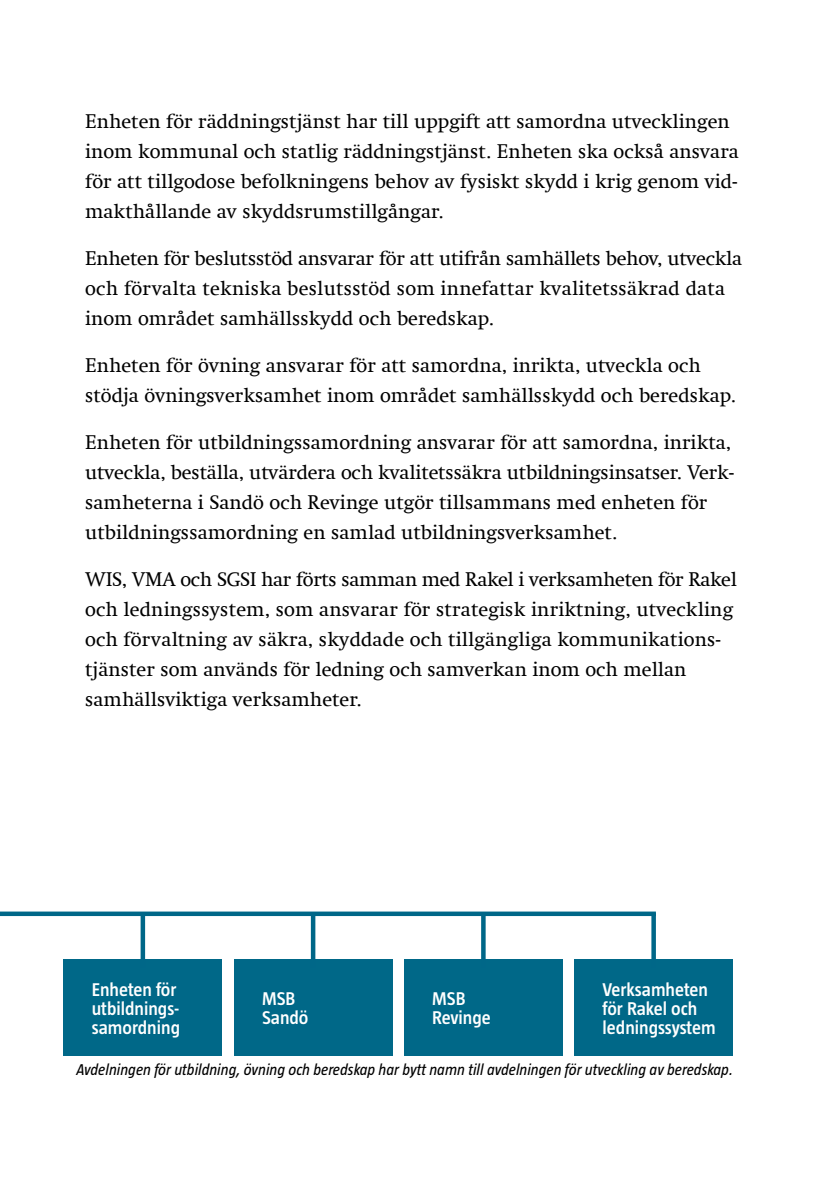
<style>
.page{position:relative;width:840px;height:1191px;background:#fff}
.page>*{position:absolute;margin:0;border:0;box-sizing:border-box;transform-origin:0 0}
.t1{font:20px/30px "Swift Com";color:#000}
.t2{font:600 19px/19px "Taz";color:#fff}
.t3{font:italic 16px "Taz";color:#000}
</style>
<div class="page">
<div style="left:63px;top:959px;width:159px;height:96px;background:#006888"></div>
<div style="left:233px;top:959px;width:159px;height:96px;background:#006888"></div>
<div style="left:403px;top:959px;width:159px;height:96px;background:#006888"></div>
<div style="left:574px;top:959px;width:158px;height:96px;background:#006888"></div>
<div style="left:140px;top:913px;width:5px;height:54px;background:#006788"></div>
<hr style="left:311px;top:913px;width:4px;height:54px;background:#006788">
<svg style="left:481px;top:916px;width:4px;height:43px"></svg>
<svg style="left:651px;top:916px;width:4px;height:43px"></svg>
<div style="left:0;top:911px;width:655px;height:5px;background:#006788"></div>
<p class="t1" style="left:85px;top:106px;width:655px">Enheten för räddningstjänst har till uppgift att samordna utvecklingen inom kommunal och statlig räddningstjänst. Enheten ska också ansvara för att tillgodose befolkningens behov av fysiskt skydd i krig genom vid&shy;makthållande av skyddsrumstillgångar.</p>
<p class="t1" style="left:85px;top:243px;width:658px">Enheten för beslutsstöd ansvarar för att utifrån samhällets behov, utveckla och förvalta tekniska beslutsstöd som innefattar kvalitetssäkrad data inom området samhällsskydd och beredskap.</p>
<p class="t1" style="left:85px;top:350px;width:652px">Enheten för övning ansvarar för att samordna, inrikta, utveckla och stödja övningsverksamhet inom området samhällsskydd och beredskap.</p>
<p class="t1" style="left:85px;top:427px;width:650px">Enheten för utbildningssamordning ansvarar för att samordna, inrikta, utveckla, beställa, utvärdera och kvalitetssäkra utbildningsinsatser. Verk&shy;samheterna i Sandö och Revinge utgör tillsammans med enheten för utbildningssamordning en samlad utbildningsverksamhet.</p>
<p class="t1" style="left:85px;top:564px;width:653px">WIS, VMA och SGSI har förts samman med Rakel i verksamheten för Rakel och ledningssystem, som ansvarar för strategisk inriktning, utveckling och förvaltning av säkra, skyddade och tillgängliga kommunikations&shy;tjänster som används för ledning och samverkan inom och mellan samhällsviktiga verksamheter.</p>
<p class="t2" style="left:92px;top:979px;width:90px">Enheten för utbildnings&shy;samordning</p>
<p class="t2" style="left:262px;top:989px;width:48px">MSB<br>Sandö</p>
<p class="t2" style="left:432px;top:989px;width:60px">MSB<br>Revinge</p>
<p class="t2" style="left:602px;top:979px;width:114px">Verksamheten för Rakel och ledningssystem</p>
<p class="t3" style="left:76px;top:1060px;width:657px">Avdelningen för utbildning, övning och beredskap har bytt namn till avdelningen för utveckling av beredskap.</p>
</div>
